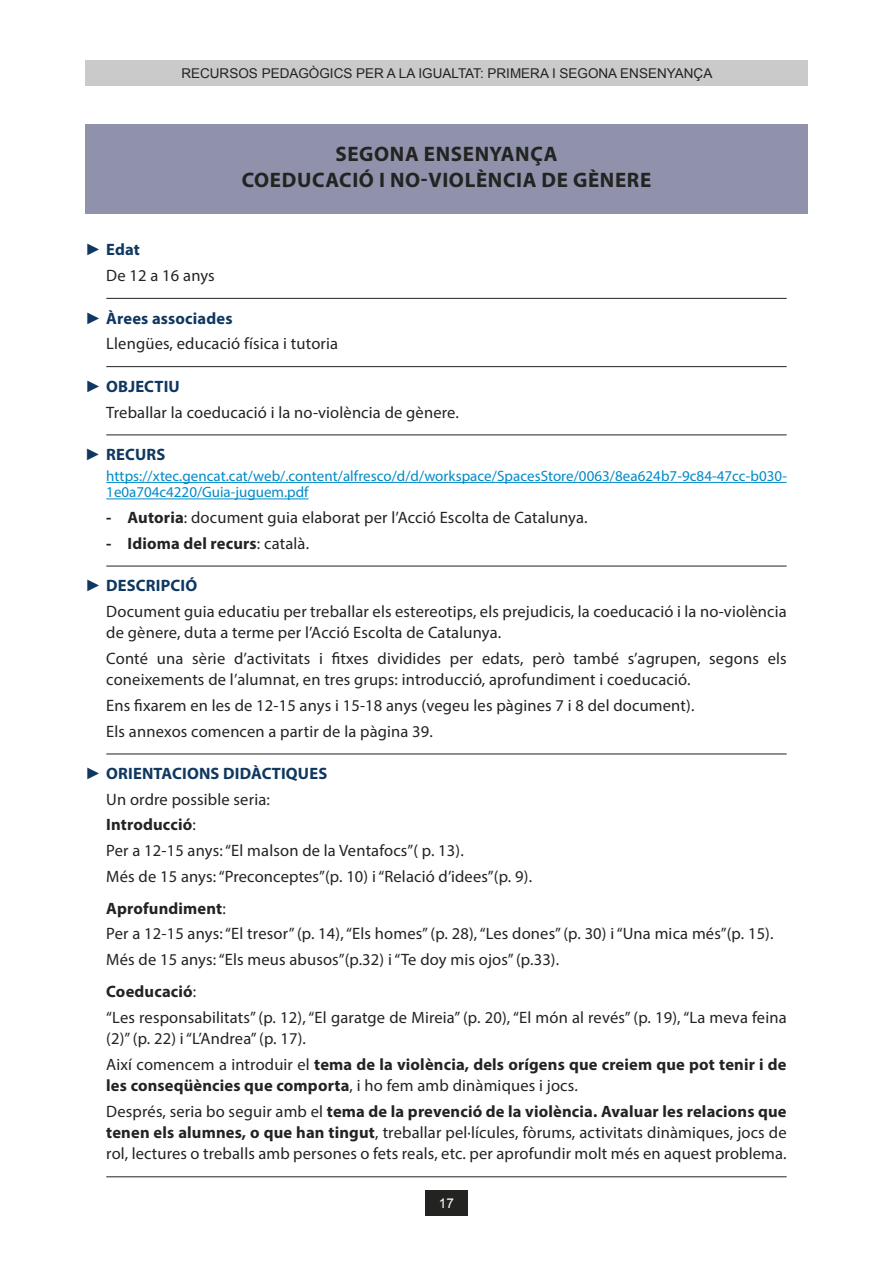
<style>
.page{position:relative;width:893px;height:1263px;background:#fff}
.page>*{position:absolute;margin:0;border:0;box-sizing:border-box;transform-origin:0 0}
.t1{font:700 21px/25.7px "Myriad Pro";letter-spacing:.03em;color:#232322;text-align:center}
.t2{font:16.5px/25.7px "Myriad Pro";letter-spacing:.01em;color:#232322}
.t3{font:700 16.5px/25.7px "Myriad Pro";letter-spacing:.01em;color:#232322}
.t4{font:700 16.5px "Myriad Pro";letter-spacing:.01em;color:#0f3860}
.t5{font:15px/16.5px "Myriad Pro";letter-spacing:.005em;color:#008ac7}
.t6{font:13.5px "Arial";color:#232322}
.t7{font:13.5px "Arial";color:#fff}
.s1{font-family:"Arial";color:#0f3860}
.s2{font-weight:700;color:#0f3860}
.s3{font-family:"Arial";font-weight:400}
.s4{font-weight:700}
.s5{font-weight:400}
</style>
<div class="page">
<div style="left:85px;top:60px;width:723px;height:26px;background:#cbcaca"></div>
<div style="left:425px;top:1191px;width:43px;height:25px;background:#232322"></div>
<div style="left:85px;top:124px;width:723px;height:64px;background:#8f92aa"></div>
<div style="left:85px;top:150px;width:723px;height:63px;background:#8f92aa"></div>
<hr style="left:106px;top:298px;width:681px;height:1px;background:#232322">
<hr style="left:106px;top:366px;width:681px;height:1px;background:#232322">
<hr style="left:106px;top:434px;width:681px;height:1px;background:#232322">
<hr style="left:106px;top:482px;width:681px;height:1px;background:#008ac7">
<hr style="left:106px;top:498px;width:203px;height:1px;background:#008ac7">
<hr style="left:106px;top:566px;width:681px;height:1px;background:#232322">
<hr style="left:106px;top:754px;width:681px;height:1px;background:#232322">
<hr style="left:106px;top:1176px;width:681px;height:1px;background:#232322">
<p class="t6" style="left:181px;top:65px;width:532px">RECURSOS PEDAGÒGICS PER A LA IGUALTAT: PRIMERA I SEGONA ENSENYANÇA</p>
<p class="t1" style="left:242px;top:141px;width:411px">SEGONA ENSENYANÇA<br>COEDUCACIÓ I NO-VIOLÈNCIA DE GÈNERE</p>
<p class="t2" style="left:106px;top:237px;width:110px;text-indent:-21px"><span class="s1">►</span> <span class="s2">Edat<br></span>De 12 a 16 anys</p>
<p class="t2" style="left:106px;top:305px;width:233px;text-indent:-21px"><span class="s1">►</span> <span class="s2">Àrees associades<br></span>Llengües, educació física i tutoria</p>
<p class="t2" style="left:106px;top:373px;width:354px;text-indent:-21px"><span class="s1">►</span> <span class="s2">OBJECTIU<br></span>Treballar la coeducació i la no-violència de gènere.</p>
<p class="t4" style="left:85px;top:444px;width:82px"><span class="s3">►</span> RECURS</p>
<p class="t5" style="left:106px;top:467px;width:682px">https://xtec.gencat.cat/web/.content/alfresco/d/d/workspace/SpacesStore/0063/8ea624b7-9c84-47cc-b030-<br>1e0a704c4220/Guia-juguem.pdf</p>
<p class="t2" style="left:106px;top:504px;width:483px"><span class="s4">- Autoria</span>: document guia elaborat per l’Acció Escolta de Catalunya.</p>
<p class="t3" style="left:106px;top:530px;width:204px">- Idioma del recurs<span class="s5">: català.</span></p>
<p class="t2" style="left:106px;top:573px;width:682px;text-indent:-21px"><span class="s1">►</span> <span class="s2">DESCRIPCIÓ<br></span>Document guia educatiu per treballar els estereotips, els prejudicis, la coeducació i la no-violència</p>
<p class="t2" style="left:106px;top:620px;width:682px">de gènere, duta a terme per l’Acció Escolta de Catalunya.<br>Conté una sèrie d’activitats i fitxes dividides per edats, però també s’agrupen, segons els</p>
<p class="t2" style="left:106px;top:667px;width:590px">coneixements de l’alumnat, en tres grups: introducció, aprofundiment i coeducació.<br>Ens fixarem en les de 12-15 anys i 15-18 anys (vegeu les pàgines 7 i 8 del document).<br>Els annexos comencen a partir de la pàgina 39.</p>
<p class="t2" style="left:106px;top:760px;width:427px;text-indent:-21px"><span class="s1">►</span> <span class="s2">ORIENTACIONS DIDÀCTIQUES<br></span>Un ordre possible seria:<br><span class="s4">Introducció</span>:<br>Per a 12-15 anys: “El malson de la Ventafocs”( p. 13).<br>Més de 15 anys: “Preconceptes”(p. 10) i “Relació d’idees”(p. 9).</p>
<p class="t2" style="left:106px;top:895px;width:669px"><span class="s4">Aprofundiment</span>:<br>Per a 12-15 anys: “El tresor” (p. 14), “Els homes” (p. 28), “Les dones” (p. 30) i “Una mica més”(p. 15).<br>Més de 15 anys: “Els meus abusos”(p.32) i “Te doy mis ojos” (p.33).</p>
<p class="t2" style="left:106px;top:978px;width:682px"><span class="s4">Coeducació</span>:<br>“Les responsabilitats” (p. 12), “El garatge de Mireia” (p. 20), “El món al revés” (p. 19), “La meva feina</p>
<p class="t2" style="left:106px;top:1025px;width:682px">(2)” (p. 22) i “L’Andrea” (p. 17).<br>Així comencem a introduir el <span class="s4">tema de la violència, dels orígens que creiem que pot tenir i de</span></p>
<p class="t3" style="left:106px;top:1072px;width:682px">les conseqüències que comporta<span class="s5">, i ho fem amb dinàmiques i jocs.<br>Després, seria bo seguir amb el</span> tema de la prevenció de la violència. Avaluar les relacions que</p>
<p class="t2" style="left:106px;top:1121px;width:682px;line-height:21.3px"><span class="s4">tenen els alumnes, o que han tingut</span>, treballar pel·lícules, fòrums, activitats dinàmiques, jocs de rol, lectures o treballs amb persones o fets reals, etc. per aprofundir molt més en aquest problema.</p>
<p class="t7" style="left:439px;top:1194px;width:17px">17</p>
</div>
